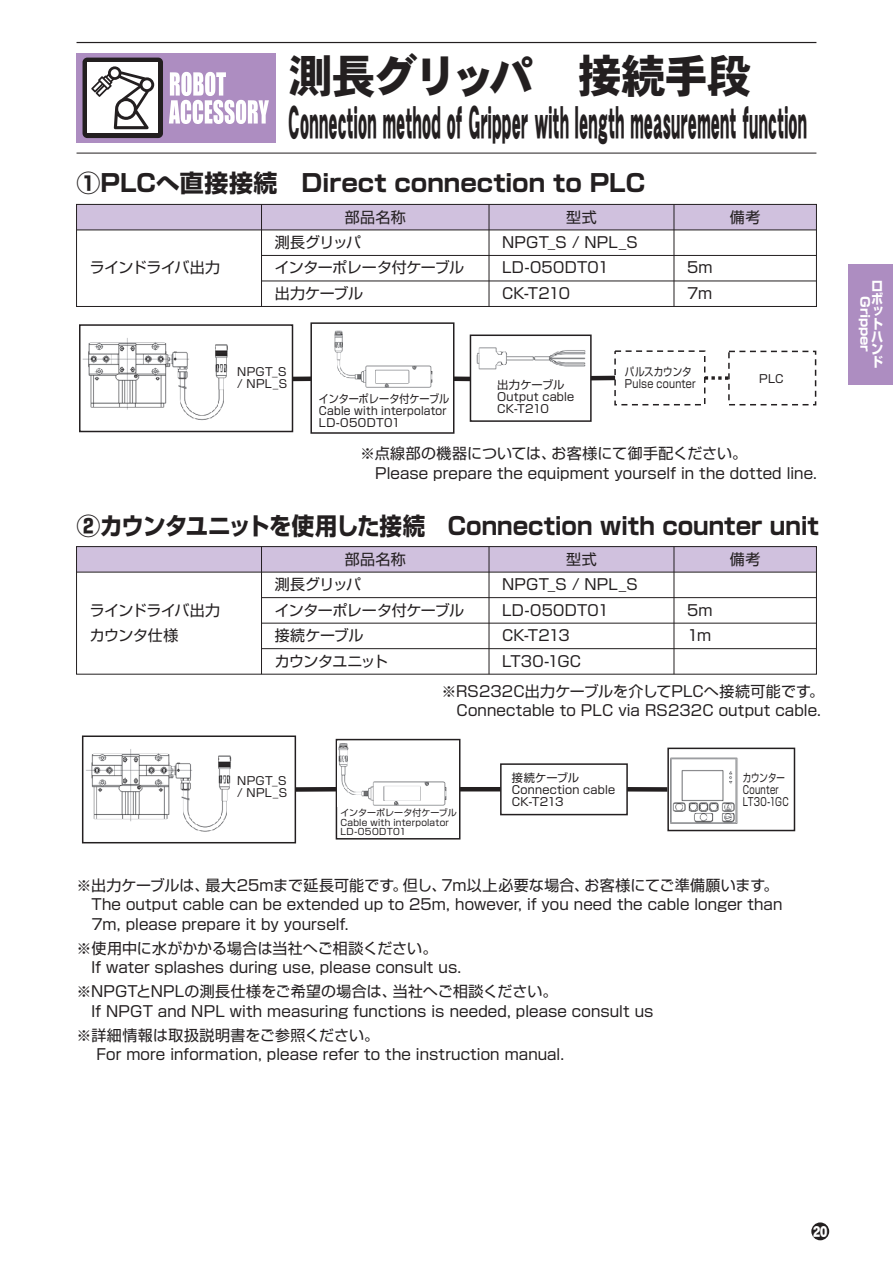
<style>
.page{position:relative;width:893px;height:1263px;background:#fff}
.page>*{position:absolute;margin:0;border:0;box-sizing:border-box;transform-origin:0 0}
.t1{font:45.6px/46.2px "DFHS Gothic G W9 90 pv RKSJ H";letter-spacing:.06em;color:#231f20}
.t2{font:700 24px "Shin Go";color:#231f20}
.t3{font:15px/25.5px "Shin Go";letter-spacing:.005em;color:#231f20}
.t4{font:15px/25.5px "Shin Go";letter-spacing:-.03em;color:#231f20}
.t5{font:15px "Shin Go";letter-spacing:-.025em;color:#231f20}
.t6{font:14.85px "DFHS Gothic G W9 90 pv RKSJ H";color:#fff;scale:.85 1}
.t7{font:700 13.5px/12.8px "Shin Go";color:#fff;text-align:justify;scale:.9 1}
.t8{font:700 12.15px "Shin Go";letter-spacing:-.02em;color:#fff;scale:1.11 1}
.t9{font:11.25px/12px "Shin Go";letter-spacing:.02em;color:#231f20}
.t10{font:11.25px/12px "Shin Go";letter-spacing:.02em;color:#231f20;scale:.9 1}
.t11{font:11.25px/12px "Shin Go";letter-spacing:.02em;color:#231f20;scale:.75 1}
.t12{font:11.25px/12px "Shin Go";letter-spacing:.02em;color:#231f20;scale:.85 1}
.t13{font:9px/9.6px "Shin Go";letter-spacing:.02em;color:#231f20}
</style>
<div class="page">
<div style="left:811px;top:1222px;width:18px;height:18px;background:#231f20;border-radius:50%"></div>
<div style="left:77px;top:547px;width:739px;height:25px;background:#d0c1de"></div>
<div style="left:76px;top:546px;width:741px;height:128px;border:1px solid #231f20"></div>
<hr style="left:77px;top:572px;width:739px;height:1px;background:#231f20">
<hr style="left:261px;top:597px;width:555px;height:1px;background:#231f20">
<hr style="left:261px;top:623px;width:555px;height:1px;background:#231f20">
<hr style="left:261px;top:648px;width:555px;height:1px;background:#231f20">
<hr style="left:261px;top:547px;width:1px;height:127px;background:#231f20">
<hr style="left:489px;top:547px;width:1px;height:127px;background:#231f20">
<hr style="left:674px;top:547px;width:1px;height:127px;background:#231f20">
<div style="left:77px;top:204px;width:739px;height:26px;background:#d0c1de"></div>
<div style="left:76px;top:204px;width:741px;height:103px;border:1px solid #231f20"></div>
<hr style="left:77px;top:230px;width:739px;height:1px;background:#231f20">
<hr style="left:261px;top:255px;width:555px;height:1px;background:#231f20">
<hr style="left:261px;top:281px;width:555px;height:1px;background:#231f20">
<hr style="left:261px;top:204px;width:1px;height:102px;background:#231f20">
<hr style="left:489px;top:204px;width:1px;height:102px;background:#231f20">
<hr style="left:674px;top:204px;width:1px;height:102px;background:#231f20">
<div style="left:470px;top:334px;width:122px;height:88px;border:2px solid #231f20"></div>
<img style="left:476px;top:347px;width:110px;height:23px">
<div style="left:79px;top:324px;width:214px;height:108px;border:2px solid #231f20"></div>
<img style="left:81px;top:337px;width:147px;height:84px">
<div style="left:310px;top:322px;width:144px;height:112px;border:2px solid #231f20"></div>
<img style="left:334px;top:330px;width:99px;height:58px">
<div style="left:614px;top:350px;width:91px;height:55px;border:2px dashed #231f20"></div>
<div style="left:293px;top:376px;width:18px;height:5px;background:#231f20"></div>
<div style="left:454px;top:376px;width:17px;height:5px;background:#231f20"></div>
<hr style="left:591px;top:376px;width:24px;height:4px;background:#231f20">
<svg style="left:705px;top:376px;width:23px;height:4px"></svg>
<div style="left:728px;top:351px;width:88px;height:54px;border:2px dashed #231f20"></div>
<div style="left:627px;top:787px;width:41px;height:5px;background:#231f20"></div>
<div style="left:295px;top:787px;width:41px;height:5px;background:#231f20"></div>
<div style="left:500px;top:763px;width:128px;height:52px;border:2px solid #231f20"></div>
<div style="left:82px;top:735px;width:214px;height:108px;border:2px solid #231f20"></div>
<img style="left:84px;top:748px;width:148px;height:84px">
<div style="left:667px;top:748px;width:128px;height:83px;border:2px solid #231f20"></div>
<img style="left:670px;top:757px;width:68px;height:67px">
<hr style="left:460px;top:787px;width:41px;height:4px;background:#231f20">
<div style="left:336px;top:739px;width:124px;height:100px;border:2px solid #231f20"></div>
<img style="left:338px;top:741px;width:110px;height:65px">
<hr style="left:77px;top:153px;width:739px;height:1px;background:#231f20">
<hr style="left:77px;top:42px;width:739px;height:1px;background:#231f20">
<div style="left:77px;top:53px;width:199px;height:89px;background:#ad8dc1"></div>
<svg style="left:169px;top:72px;width:100px;height:52px"></svg>
<div style="left:83px;top:58px;width:80px;height:80px;background:#231f20;border-radius:5px"></div>
<div style="left:87px;top:62px;width:71px;height:71px;background:#fff"></div>
<svg style="left:91px;top:66px;width:63px;height:63px"></svg>
<div style="left:848px;top:264px;width:45px;height:120px;background:#ad8dc1"></div>
<h1 class="t1" style="left:289px;top:53px;width:520px">測長グリッパ　接続手段<br>Connection method of Gripper with length measurement function</h1>
<h2 class="t2" style="left:77px;top:167px;width:570px">①PLCへ直接接続　Direct connection to PLC</h2>
<p class="t3" style="left:345px;top:204px;width:63px">部品名称</p>
<p class="t3" style="left:566px;top:204px;width:32px">型式</p>
<p class="t3" style="left:730px;top:204px;width:32px">備考</p>
<p class="t4" style="left:275px;top:229px;width:191px">測長グリッパ<br>インターポレータ付ケーブル出力ケーブル</p>
<p class="t3" style="left:502px;top:229px;width:137px">NPGT_S / NPL_S<br>LD-050DT01<br>CK-T210</p>
<p class="t5" style="left:90px;top:258px;width:132px">ラインドライバ出力</p>
<p class="t3" style="left:687px;top:254px;width:27px">5m<br>7m</p>
<p class="t9" style="left:237px;top:365px;width:52px">NPGT_S / NPL_S</p>
<p class="t10" style="left:319px;top:393px;width:146px">インターポレータ付ケーブル<br>Cable with interpolator<br>LD-050DT01</p>
<p class="t9" style="left:497px;top:378px;width:79px">出力ケーブル<br>Output cable<br>CK-T210</p>
<p class="t12" style="left:625px;top:365px;width:85px">パルスカウンタ<br>Pulse counter</p>
<p class="t9" style="left:759px;top:372px;width:26px">PLC</p>
<p class="t3" style="left:360px;top:443px;width:458px;line-height:19.5px">※点線部の機器については、お客様にて御手配ください。　Please prepare the equipment yourself in the dotted line.</p>
<h2 class="t2" style="left:77px;top:509px;width:744px">②カウンタユニットを使用した接続　Connection with counter unit</h2>
<p class="t4" style="left:90px;top:596px;width:132px">ラインドライバ出力カウンタ仕様</p>
<p class="t3" style="left:345px;top:546px;width:63px">部品名称</p>
<p class="t3" style="left:566px;top:546px;width:32px">型式</p>
<p class="t3" style="left:730px;top:546px;width:32px">備考</p>
<p class="t4" style="left:275px;top:571px;width:191px">測長グリッパ<br>インターポレータ付ケーブル接続ケーブル<br>カウンタユニット</p>
<p class="t3" style="left:502px;top:571px;width:137px">NPGT_S / NPL_S<br>LD-050DT01<br>CK-T213<br>LT30-1GC</p>
<p class="t3" style="left:687px;top:596px;width:27px">5m<br>1m</p>
<p class="t3" style="left:442px;top:680px;width:384px;line-height:19.5px">※RS232C出力ケーブルを介してPLCへ接続可能です。　Connectable to PLC via RS232C output cable.</p>
<p class="t9" style="left:237px;top:774px;width:52px">NPGT_S / NPL_S</p>
<p class="t13" style="left:341px;top:807px;width:118px">インターポレータ付ケーブル<br>Cable with interpolator<br>LD-050DT01</p>
<p class="t9" style="left:512px;top:771px;width:105px">接続ケーブル<br>Connection cable<br>CK-T213</p>
<p class="t11" style="left:743px;top:771px;width:63px">カウンター<br>Counter<br>LT30-1GC</p>
<p class="t3" style="left:92px;top:874px;width:692px;line-height:19.5px;text-indent:-15px">※出力ケーブルは、最大25mまで延長可能です。但し、7m以上必要な場合、お客様にてご準備願います。<br>The output cable can be extended up to 25m, however, if you need the cable longer than<br>7m, please prepare it by yourself.</p>
<p class="t3" style="left:77px;top:937px;width:386px;line-height:19.5px">※使用中に水がかかる場合は当社へご相談ください。　If water splashes during use, please consult us.</p>
<p class="t3" style="left:77px;top:981px;width:578px;line-height:19.5px">※NPGTとNPLの測長仕様をご希望の場合は、当社へご相談ください。<br>　If NPGT and NPL with measuring functions is needed, please consult us</p>
<p class="t3" style="left:82px;top:1024px;width:484px;line-height:19.5px;text-indent:-5px">※詳細情報は取扱説明書をご参照ください。<br>　For more information, please refer to the instruction manual.</p>
<p class="t7" style="left:871px;top:278px;width:15px">ロボットハンド</p>
<p class="t8" style="left:873px;top:296px;width:52px;rotate:90deg">Gripper</p>
<p class="t6" style="left:813px;top:1224px;width:18px">20</p>
</div>
